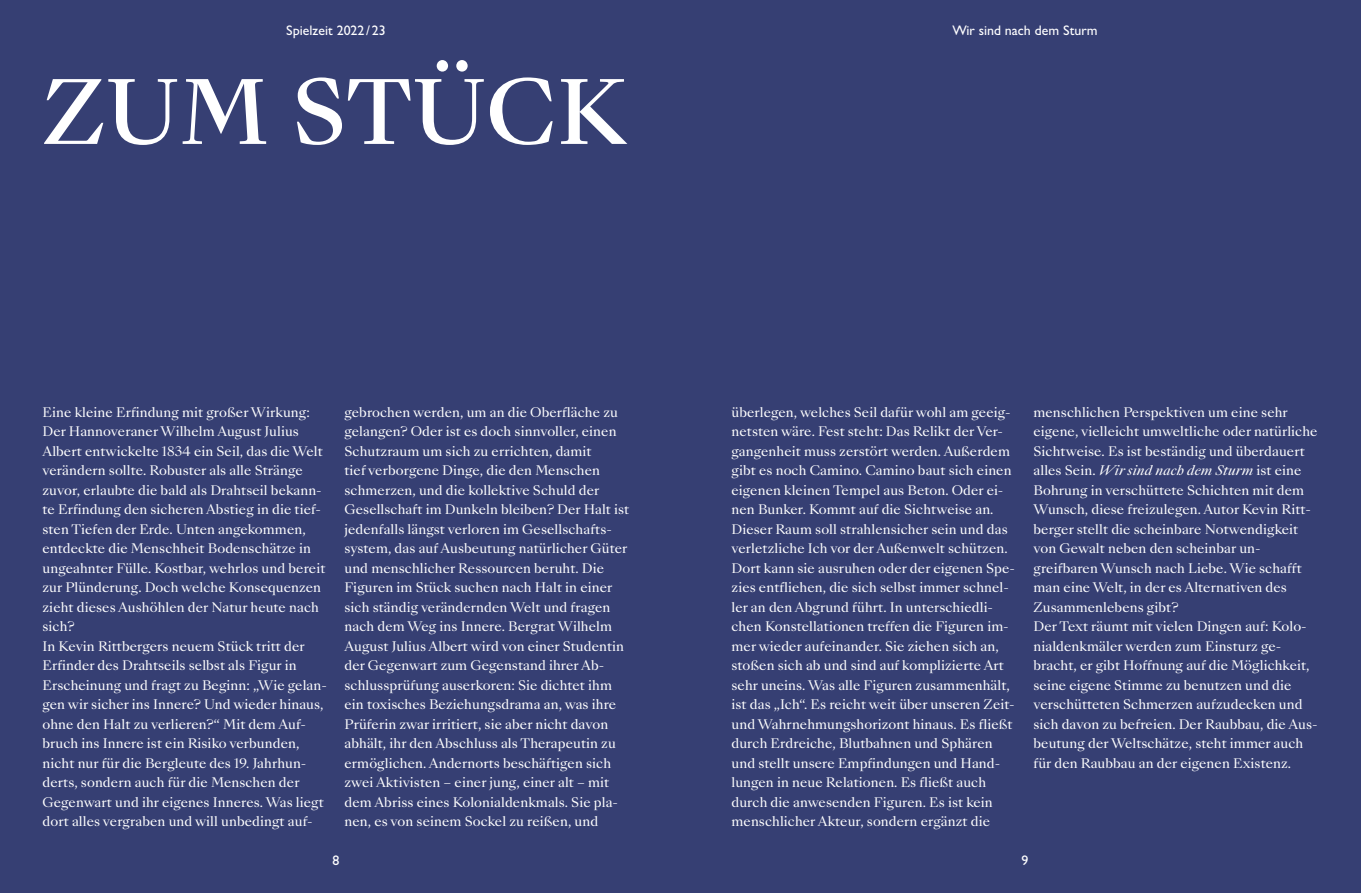
<style>
.page{position:relative;width:1361px;height:893px;background:#363f73}
.page>*{position:absolute;margin:0;border:0;box-sizing:border-box;transform-origin:0 0}
.t1{font:500 85.5px "Sang Bleu Kingdom";letter-spacing:.005em;color:#fff}
.t2{font:500 13.8px "Gill Sans Nova";color:#fff}
.t3{font:12.75px/19.5px "Sang Bleu Kingdom";letter-spacing:.005em;color:#fff}
.s1{font-style:italic}
</style>
<div class="page">
<p class="t2" style="left:286px;top:22px;width:101px">Spielzeit 2022/ 23</p>
<h1 class="t1" style="left:43px;top:53px;width:585px">ZUM STÜCK</h1>
<p class="t2" style="left:952px;top:22px;width:147px">Wir sind nach dem Sturm</p>
<p class="t3" style="left:43px;top:403px;width:286px">Eine kleine Erfindung mit großer Wirkung:<br>Der Hannoveraner Wilhelm August Julius Albert entwickelte 1834 ein Seil, das die Welt verändern sollte. Robuster als alle Stränge zuvor, erlaubte die bald als Drahtseil bekann&shy;te Erfindung den sicheren Abstieg in die tief&shy;sten Tiefen der Erde. Unten angekommen, entdeckte die Menschheit Bodenschätze in ungeahnter Fülle. Kostbar, wehrlos und bereit zur Plünderung. Doch welche Konsequenzen zieht dieses Aushöhlen der Natur heute nach sich?<br>In Kevin Rittbergers neuem Stück tritt der Erfinder des Drahtseils selbst als Figur in Erscheinung und fragt zu Beginn: „Wie gelan&shy;gen wir sicher ins Innere? Und wieder hinaus, ohne den Halt zu verlieren?“ Mit dem Auf&shy;bruch ins Innere ist ein Risiko verbunden, nicht nur für die Bergleute des 19. Jahrhun&shy;derts, sondern auch für die Menschen der Gegenwart und ihr eigenes Inneres. Was liegt dort alles vergraben und will unbedingt auf-</p>
<p class="t3" style="left:344px;top:403px;width:286px">gebrochen werden, um an die Oberfläche zu gelangen? Oder ist es doch sinnvoller, einen Schutzraum um sich zu errichten, damit<br>tief verborgene Dinge, die den Menschen schmerzen, und die kollektive Schuld der Gesellschaft im Dunkeln bleiben? Der Halt ist jedenfalls längst verloren im Gesellschafts&shy;system, das auf Ausbeutung natürlicher Güter und menschlicher Ressourcen beruht. Die Figuren im Stück suchen nach Halt in einer sich ständig verändernden Welt und fragen nach dem Weg ins Innere. Bergrat Wilhelm August Julius Albert wird von einer Studentin der Gegenwart zum Gegenstand ihrer Ab&shy;schlussprüfung auserkoren: Sie dichtet ihm ein toxisches Beziehungsdrama an, was ihre Prüferin zwar irritiert, sie aber nicht davon abhält, ihr den Abschluss als Therapeutin zu ermöglichen. Andernorts beschäftigen sich zwei Aktivisten – einer jung, einer alt – mit dem Abriss eines Kolonialdenkmals. Sie pla&shy;nen, es von seinem Sockel zu reißen, und</p>
<p class="t3" style="left:731px;top:403px;width:285px">überlegen, welches Seil dafür wohl am geeig&shy;netsten wäre. Fest steht: Das Relikt der Ver&shy;gangenheit muss zerstört werden. Außerdem gibt es noch Camino. Camino baut sich einen eigenen kleinen Tempel aus Beton. Oder ei&shy;nen Bunker. Kommt auf die Sichtweise an.<br>Dieser Raum soll strahlensicher sein und das verletzliche Ich vor der Außenwelt schützen.<br>Dort kann sie ausruhen oder der eigenen Spe&shy;zies entfliehen, die sich selbst immer schnel&shy;ler an den Abgrund führt. In unterschiedli&shy;chen Konstellationen treffen die Figuren im&shy;mer wieder aufeinander. Sie ziehen sich an, stoßen sich ab und sind auf komplizierte Art sehr uneins. Was alle Figuren zusammenhält, ist das „Ich“. Es reicht weit über unseren Zeit&shy;und Wahrnehmungshorizont hinaus. Es fließt durch Erdreiche, Blutbahnen und Sphären und stellt unsere Empfindungen und Hand&shy;lungen in neue Relationen. Es fließt auch durch die anwesenden Figuren. Es ist kein menschlicher Akteur, sondern ergänzt die</p>
<p class="t3" style="left:1033px;top:403px;width:286px">menschlichen Perspektiven um eine sehr eigene, vielleicht umweltliche oder natürliche Sichtweise. Es ist beständig und überdauert alles Sein. <span class="s1">Wir sind nach dem Sturm</span> ist eine Bohrung in verschüttete Schichten mit dem Wunsch, diese freizulegen. Autor Kevin Ritt&shy;berger stellt die scheinbare Notwendigkeit von Gewalt neben den scheinbar un&shy;greifbaren Wunsch nach Liebe. Wie schafft man eine Welt, in der es Alternativen des Zusammenlebens gibt?<br>Der Text räumt mit vielen Dingen auf: Kolo&shy;nialdenkmäler werden zum Einsturz ge&shy;bracht, er gibt Hoffnung auf die Möglichkeit, seine eigene Stimme zu benutzen und die verschütteten Schmerzen aufzudecken und sich davon zu befreien. Der Raubbau, die Aus&shy;beutung der Weltschätze, steht immer auch für den Raubbau an der eigenen Existenz.</p>
<p class="t2" style="left:332px;top:852px;width:8px">8</p>
<p class="t2" style="left:1021px;top:852px;width:8px">9</p>
</div>
